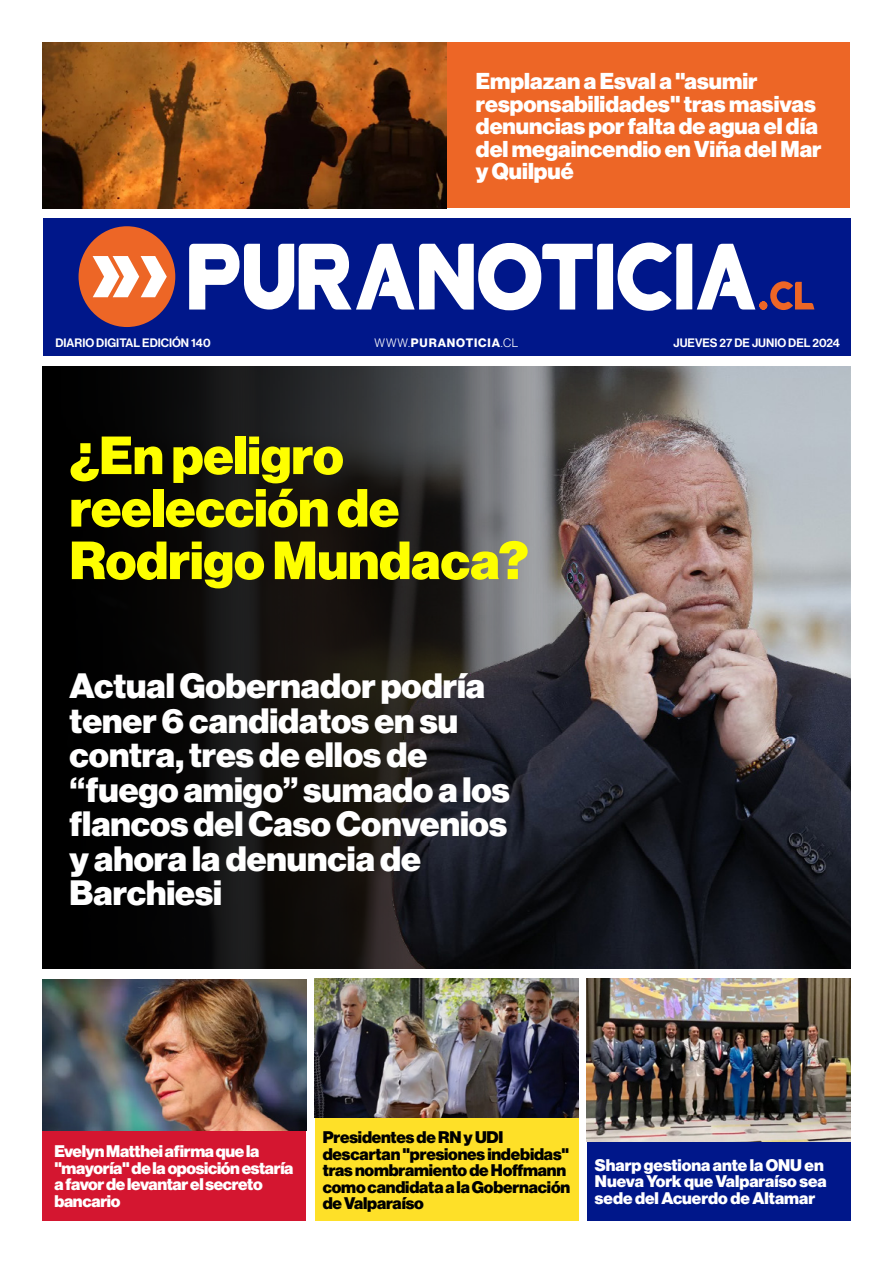
<style>
.page{position:relative;width:893px;height:1263px;background:#fff}
.page>*{position:absolute;margin:0;border:0;box-sizing:border-box;transform-origin:0 0}
.t1{font:52.5px/52.5px "N Haas Grotesk DS Pro 95 Blk";color:#feff00}
.t2{font:34.5px/34.5px "N Haas Grotesk DS Pro 95 Blk";color:#fff}
.t3{font:22.5px/22.5px "N Haas Grotesk DS Pro 95 Blk";color:#fff}
.t4{font:16.5px/16.5px "N Haas Grotesk DS Pro 95 Blk";letter-spacing:-.01em;color:#000}
.t5{font:16.5px/16.5px "N Haas Grotesk DS Pro 95 Blk";letter-spacing:-.02em;color:#fff}
.t6{font:16.5px/16.5px "N Haas Grotesk DS Pro 95 Blk";color:#fff}
.t7{font:12px "N Haas Grotesk DS Pro 65 Md";color:#fff}
.t8{font:12px "N Haas Grotesk DS Pro 75 Bd";letter-spacing:.07em;color:#fff}
.s1{font-family:"N Haas Grotesk DS Pro 45 Lt"}
</style>
<div class="page">
<img style="left:43px;top:979px;width:263px;height:152px">
<div style="left:43px;top:1131px;width:263px;height:89px;background:#d41630"></div>
<img style="left:587px;top:979px;width:263px;height:163px">
<div style="left:587px;top:1142px;width:263px;height:78px;background:#00178a"></div>
<img style="left:315px;top:979px;width:263px;height:139px">
<div style="left:315px;top:1118px;width:263px;height:102px;background:#fee028"></div>
<div style="left:43px;top:43px;width:807px;height:165px;background:#ed6626"></div>
<img style="left:43px;top:43px;width:403px;height:165px">
<div style="left:43px;top:218px;width:807px;height:138px;background:#00178a"></div>
<svg style="left:189px;top:243px;width:625px;height:68px"></svg>
<svg style="left:79px;top:226px;width:96px;height:101px"></svg>
<img style="left:42px;top:366px;width:808px;height:603px">
<p class="t3" style="left:476px;top:70px;width:347px">Emplazan a Esval a "asumir responsabilidades" tras masivas denuncias por falta de agua el día del megaincendio en Viña del Mar y Quilpué</p>
<p class="t7" style="left:55px;top:335px;width:157px">DIARIO DIGITAL EDICIÓN 140</p>
<p class="t8" style="left:375px;top:335px;width:145px"><span class="s1">WWW.</span>PURANOTICIA<span class="s1">.CL</span></p>
<p class="t7" style="left:674px;top:335px;width:168px">JUEVES 27 DE JUNIO DEL 2024</p>
<h1 class="t1" style="left:70px;top:430px;width:460px">¿En peligro reelección de<br>Rodrigo Mundaca?</h1>
<p class="t2" style="left:70px;top:669px;width:442px">Actual Gobernador podría tener 6 candidatos en su contra, tres de ellos de “fuego amigo” sumado a los flancos del Caso Convenios y ahora la denuncia de<br>Barchiesi</p>
<p class="t5" style="left:54px;top:1143px;width:241px">Evelyn Matthei afirma que la "mayoría" de la oposición estaría a favor de levantar el secreto bancario</p>
<p class="t4" style="left:323px;top:1129px;width:249px">Presidentes de RN y UDI descartan "presiones indebidas" tras nombramiento de Hoffmann como candidata a la Gobernación de Valparaíso</p>
<p class="t6" style="left:595px;top:1157px;width:233px">Sharp gestiona ante la ONU en<br>Nueva York que Valparaíso sea sede del Acuerdo de Altamar</p>
</div>
